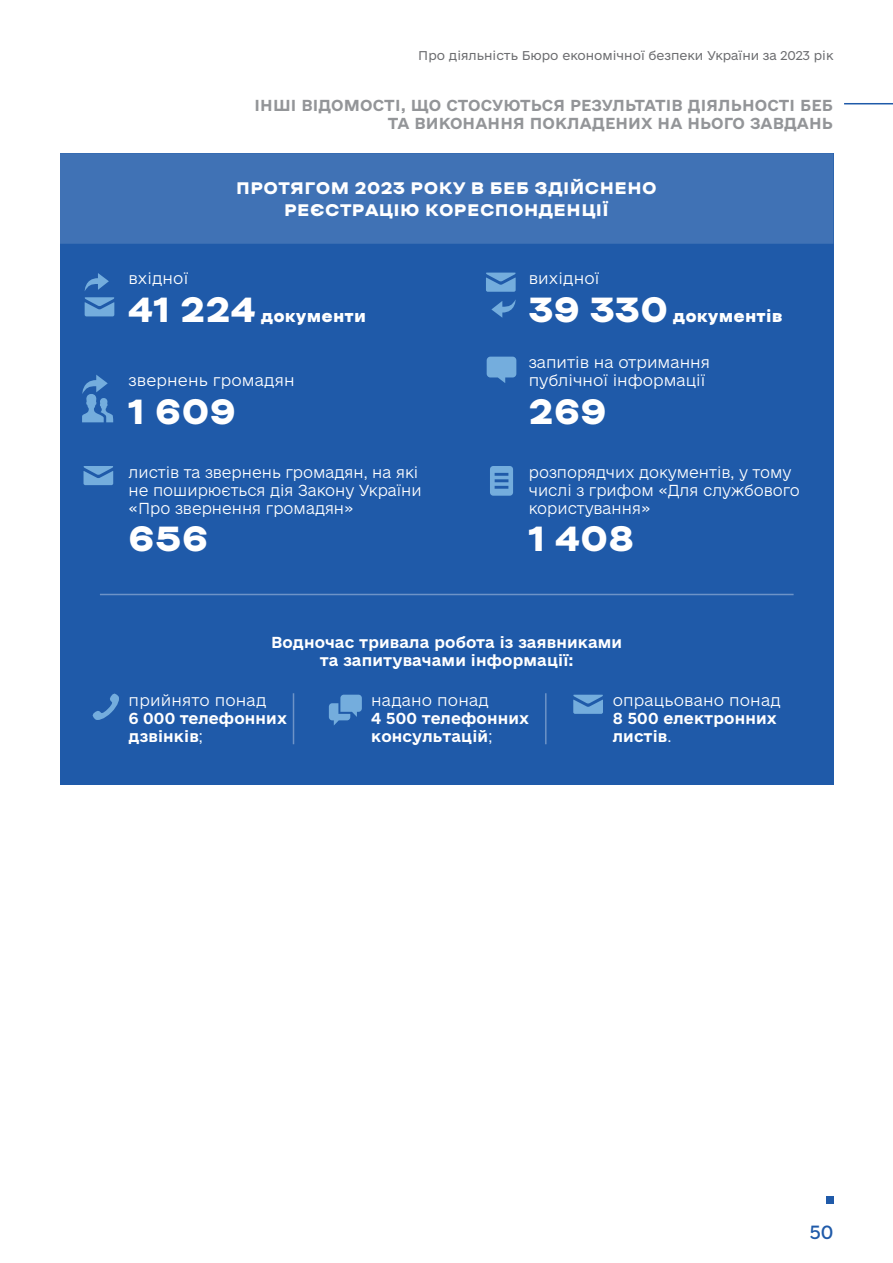
<style>
.page{position:relative;width:893px;height:1263px;background:#fff}
.page>*{position:absolute;margin:0;border:0;box-sizing:border-box;transform-origin:0 0}
.t1{font:700 37.5px "Ermilov";letter-spacing:.01em;color:#fff}
.t2{font:700 18px/21.6px "Ermilov";letter-spacing:.025em;color:#fff;text-align:center}
.t3{font:18px "e Ukraine Regular";color:#1f5aa9}
.t4{font:300 15px/18px "e Ukraine Ultra";color:#fff}
.t5{font:15px/18px "e Ukraine Bold";letter-spacing:.01em;color:#fff}
.t6{font:15px/18px "e Ukraine Bold";letter-spacing:.01em;color:#939598;text-align:right}
.t7{font:12px "e Ukraine Light";color:#6c6d70}
.s1{font-size:37.5px}
.s2{font-family:"e Ukraine Ultra";font-weight:300}
</style>
<div class="page">
<hr style="left:844px;top:103px;width:49px;height:1px;background:#1f5aa9">
<div style="left:60px;top:153px;width:773px;height:631px;background:#1f5aa9"></div>
<hr style="left:100px;top:594px;width:694px;height:1px;background:#fff">
<hr style="left:293px;top:693px;width:1px;height:51px;background:#fff">
<hr style="left:545px;top:693px;width:2px;height:51px;background:#fff">
<svg style="left:92px;top:693px;width:27px;height:27px"></svg>
<svg style="left:486px;top:273px;width:30px;height:19px"></svg>
<svg style="left:491px;top:300px;width:25px;height:18px"></svg>
<svg style="left:490px;top:466px;width:23px;height:30px"></svg>
<svg style="left:84px;top:297px;width:31px;height:19px"></svg>
<svg style="left:85px;top:273px;width:24px;height:18px"></svg>
<svg style="left:82px;top:375px;width:31px;height:47px"></svg>
<svg style="left:487px;top:357px;width:29px;height:26px"></svg>
<svg style="left:573px;top:695px;width:30px;height:19px"></svg>
<svg style="left:83px;top:466px;width:31px;height:19px"></svg>
<svg style="left:329px;top:695px;width:33px;height:30px"></svg>
<div style="left:60px;top:153px;width:773px;height:91px;background:#4072b5"></div>
<div style="left:826px;top:1196px;width:7px;height:7px;background:#1f5aa9"></div>
<p class="t7" style="left:418px;top:48px;width:417px">Про діяльність Бюро економічної безпеки України за 2023 рік</p>
<p class="t6" style="left:255px;top:96px;width:580px">ІНШІ ВІДОМОСТІ, ЩО СТОСУЮТЬСЯ РЕЗУЛЬТАТІВ ДІЯЛЬНОСТІ БЕБ<br>ТА ВИКОНАННЯ ПОКЛАДЕНИХ НА НЬОГО ЗАВДАНЬ</p>
<p class="t2" style="left:236px;top:177px;width:422px">ПРОТЯГОМ 2023 РОКУ В БЕБ ЗДІЙСНЕНО<br>РЕЄСТРАЦІЮ КОРЕСПОНДЕНЦІЇ</p>
<p class="t4" style="left:129px;top:270px;width:61px">вхідної</p>
<p class="t2" style="left:129px;top:305px;width:239px"><span class="s1">41 224</span> документи</p>
<p class="t4" style="left:129px;top:372px;width:167px">звернень громадян</p>
<h1 class="t1" style="left:129px;top:392px;width:109px">1 609</h1>
<p class="t4" style="left:129px;top:464px;width:295px">листів та звернень громадян, на які не поширюється дія Закону України «Про звернення громадян»</p>
<h1 class="t1" style="left:129px;top:520px;width:81px">656</h1>
<p class="t4" style="left:529px;top:270px;width:72px">вихідної</p>
<p class="t2" style="left:529px;top:305px;width:255px"><span class="s1">39 330</span> документів</p>
<p class="t4" style="left:529px;top:354px;width:183px">запитів на отримання публічної інформації</p>
<h1 class="t1" style="left:529px;top:392px;width:79px">269</h1>
<p class="t4" style="left:529px;top:464px;width:273px">розпорядчих документів, у тому числі з грифом «Для службового користування»</p>
<h1 class="t1" style="left:529px;top:520px;width:107px">1 408</h1>
<p class="t5" style="left:271px;top:634px;width:352px;text-align:center">Водночас тривала робота із заявниками та запитувачами інформації:</p>
<p class="t4" style="left:129px;top:692px;width:139px">прийнято понад</p>
<p class="t5" style="left:129px;top:710px;width:160px">6 000 телефонних дзвінків<span class="s2">;</span></p>
<p class="t4" style="left:371px;top:692px;width:119px">надано понад</p>
<p class="t5" style="left:371px;top:710px;width:159px">4 500 телефонних консультацій<span class="s2">;</span></p>
<p class="t4" style="left:613px;top:692px;width:170px">опрацьовано понад</p>
<p class="t5" style="left:613px;top:710px;width:166px">8 500 електронних листів<span class="s2">.</span></p>
<p class="t3" style="left:810px;top:1221px;width:25px">50</p>
</div>
